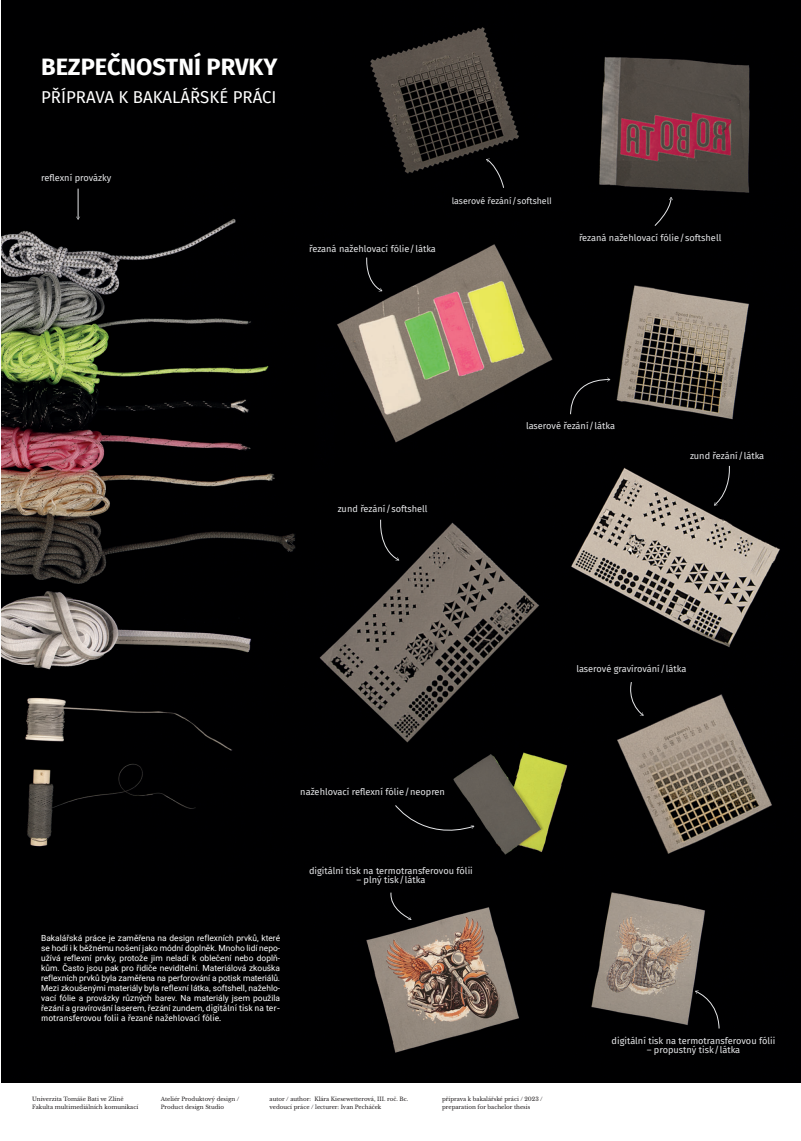
<style>
.page{position:relative;width:801px;height:1141px;background:#fff}
.page>*{position:absolute;margin:0;border:0;box-sizing:border-box;transform-origin:0 0}
.t1{font:700 23.6px "Fira Sans";color:#fff}
.t2{font:16.8px "Fira Sans";color:#fff}
.t3{font:9.2px "Fira Sans";color:#e6e7e9}
.t4{font:8.8px "Fira Sans";color:#e6e7e9}
.t5{font:8.4px/10.1px "Roboto";color:#fff;text-align:justify}
.t6{font:8.4px "Fira Sans";color:#fff}
.t7{font:5.6px/8px "Libre Baskerville";color:#231f20}
.s1{font-family:"Roboto"}
.s2{font-family:"Fira Sans"}
</style>
<div class="page">
<img style="left:1px;top:0;width:800px;height:1083px">
<svg style="left:486px;top:159px;width:18px;height:29px"></svg>
<svg style="left:365px;top:257px;width:17px;height:34px"></svg>
<svg style="left:378px;top:519px;width:21px;height:41px"></svg>
<svg style="left:390px;top:892px;width:21px;height:28px"></svg>
<hr style="left:78px;top:189px;width:1px;height:30px;background:#e6e7e9">
<svg style="left:76px;top:216px;width:4px;height:4px"></svg>
<svg style="left:654px;top:197px;width:19px;height:29px"></svg>
<svg style="left:568px;top:377px;width:42px;height:37px"></svg>
<svg style="left:713px;top:465px;width:18px;height:41px"></svg>
<svg style="left:626px;top:682px;width:17px;height:34px"></svg>
<svg style="left:695px;top:990px;width:24px;height:39px"></svg>
<div style="left:395px;top:805px;width:79px;height:37px;background:#000001"></div>
<h1 class="t1" style="left:41px;top:46px;width:238px">BEZPEČNOSTNÍ PRVKY</h1>
<h2 class="t2" style="left:41px;top:85px;width:237px">PŘÍPRAVA K BAKALÁŘSKÉ PRÁCI</h2>
<p class="t3" style="left:41px;top:171px;width:72px">reflexní provázky</p>
<p class="t3" style="left:309px;top:242px;width:128px">řezaná nažehlovací fólie / látka</p>
<p class="t4" style="left:451px;top:194px;width:101px">laserové řezání / softshel<span class="s1">l</span></p>
<p class="t3" style="left:579px;top:231px;width:144px">řezaná nažehlovací fólie / softshell</p>
<p class="t3" style="left:338px;top:502px;width:91px">zund řezání / softshell</p>
<p class="t3" style="left:526px;top:419px;width:91px">laserové řezání / látka</p>
<p class="t3" style="left:690px;top:449px;width:76px">zund řezání / látka</p>
<p class="t3" style="left:300px;top:785px;width:146px">nažehlovací reflexní fólie / neopren</p>
<p class="t5" style="left:41px;top:932px;width:240px">Bakalářská práce je zaměřena na design reflexních prvků, které se hodí i k běžnému nošení jako módní doplněk. Mnoho lidí nepo&shy;užívá reflexní prvky, protože jim neladí k oblečení nebo doplň&shy;kům. Často jsou pak pro řidiče neviditelní. Materiálová zkouška reflexních prvků byla zaměřena na perforování a potisk materiálů.<br>Mezi zkoušenými materiály byla reflexní látka, softshell, nažehlo&shy;vací fólie a provázky různých barev. Na materiály jsem použila řezání a gravírování laserem, řezání zundem, <span class="s2">digitální tisk na ter-</span></p>
<p class="t6" style="left:41px;top:1012px;width:182px">motransferovou folii a řezané nažehlovací fólie.</p>
<p class="t3" style="left:309px;top:863px;width:165px">digitální tisk na termotransferovou fólii</p>
<p class="t3" style="left:356px;top:873px;width:71px">– plný tisk / látka</p>
<p class="t3" style="left:576px;top:662px;width:111px">laserové gravírování / látka</p>
<p class="t3" style="left:611px;top:1033px;width:165px">digitální tisk na termotransferovou fólii</p>
<p class="t3" style="left:646px;top:1043px;width:95px">– propustný tisk / látka</p>
<p class="t7" style="left:32px;top:1095px;width:108px">Univerzita Tomáše Bati ve Zlíně<br>Fakulta multimediálních komunikací</p>
<p class="t7" style="left:161px;top:1095px;width:80px">Ateliér Produktový design /<br>Product design Studio</p>
<p class="t7" style="left:269px;top:1095px;width:140px">autor / author: Klára Kiesewetterová, III. roč. Bc. vedoucí práce / lecturer: Ivan Pecháček</p>
<p class="t7" style="left:442px;top:1095px;width:102px">příprava k bakalářské práci / 2023 / preparation for bachelor thesis</p>
</div>
